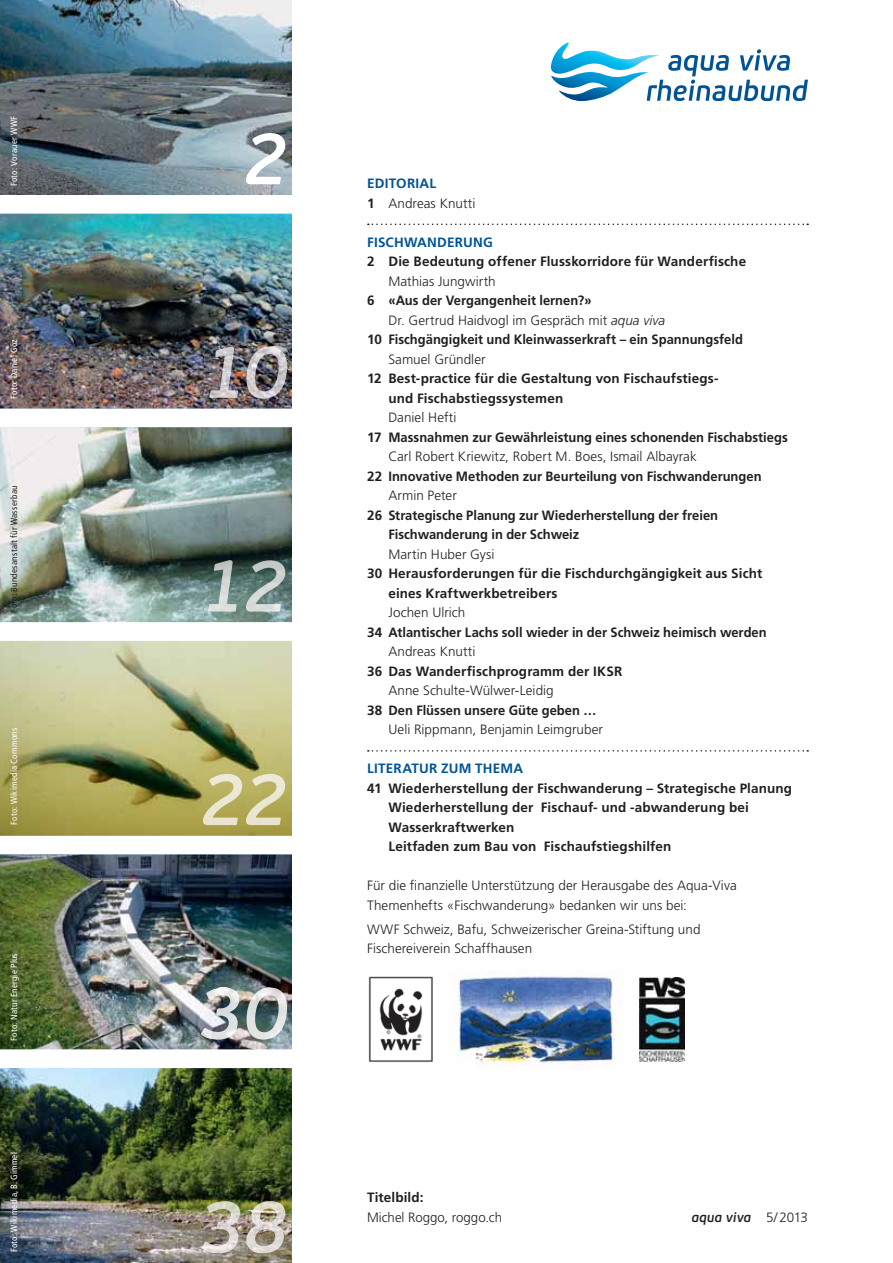
<style>
.page{position:relative;width:893px;height:1263px;background:#fff}
.page>*{position:absolute;margin:0;border:0;box-sizing:border-box;transform-origin:0 0}
.t1{font:italic 600 75px "PF Beau Sans Pro";color:#fff}
.t2{font:700 13.5px/19.5px "Frutiger LT Std";letter-spacing:.005em;color:#231f20}
.t3{font:300 13.5px/19.5px "Frutiger LT Std";color:#231f20}
.t4{font:700 13.5px "Frutiger LT Std";letter-spacing:.015em;color:#005496}
.t5{font:italic 600 13.5px "PF Beau Sans Pro";letter-spacing:.01em;color:#231f20}
.t6{font:condensed 9px "Frutiger LT Std";letter-spacing:.03em;color:#fff}
.t7{font:condensed 9px "Frutiger LT Std";letter-spacing:.03em;color:#231f20}
.s1{font-weight:700;color:#005496}
.s2{font-weight:700}
.s3{font-style:italic}
.s4{font-family:"Frutiger LT Std";font-weight:300;font-style:normal}
</style>
<div class="page">
<img style="left:0;top:1068px;width:292px;height:195px">
<img style="left:0;top:0;width:292px;height:195px">
<img style="left:0;top:214px;width:292px;height:194px">
<img style="left:0;top:427px;width:292px;height:195px">
<img style="left:0;top:641px;width:292px;height:195px">
<img style="left:0;top:854px;width:292px;height:195px">
<img style="left:210px;top:346px;width:77px;height:53px">
<img style="left:208px;top:560px;width:77px;height:51px">
<img style="left:203px;top:774px;width:82px;height:51px">
<img style="left:201px;top:987px;width:86px;height:52px">
<img style="left:202px;top:1201px;width:83px;height:52px">
<svg style="left:550px;top:43px;width:258px;height:58px"></svg>
<svg style="left:368px;top:224px;width:440px;height:1px"></svg>
<svg style="left:368px;top:750px;width:440px;height:2px"></svg>
<img style="left:368px;top:976px;width:65px;height:86px">
<img style="left:640px;top:977px;width:45px;height:84px">
<img style="left:454px;top:970px;width:168px;height:100px">
<p class="t6" style="left:10px;top:186px;width:72px;rotate:-90deg">Foto: Vorauer WWF</p>
<p class="t6" style="left:10px;top:399px;width:61px;rotate:-90deg">Foto: Daniel Göz</p>
<p class="t7" style="left:10px;top:612px;width:128px;rotate:-90deg">Foto: Bundesanstalt für Wasserbau</p>
<p class="t6" style="left:10px;top:825px;width:99px;rotate:-90deg">Foto: Wikimedia Commons</p>
<p class="t6" style="left:10px;top:1041px;width:89px;rotate:-90deg">Foto: Natur Energie Plus</p>
<p class="t6" style="left:10px;top:1252px;width:102px;rotate:-90deg">Foto: Wikimedia, B. Gimmel</p>
<h1 class="t1" style="left:243px;top:131px;width:46px">2</h1>
<p class="t3" style="left:367px;top:175px;width:110px"><span class="s1">EDITORIAL<br></span><span class="s2">1</span> Andreas Knutti</p>
<p class="t4" style="left:367px;top:236px;width:127px">FISCHWANDERUNG</p>
<p class="t2" style="left:367px;top:253px;width:381px">2 Die Bedeutung offener Flusskorridore für Wanderfische</p>
<p class="t3" style="left:388px;top:272px;width:109px">Mathias Jungwirth</p>
<p class="t2" style="left:367px;top:292px;width:226px">6 «Aus der Vergangenheit lernen?»</p>
<p class="t3" style="left:388px;top:311px;width:278px">Dr. Gertrud Haidvogl im Gespräch mit <span class="s3">aqua viva</span></p>
<p class="t2" style="left:367px;top:331px;width:377px">10 Fischgängigkeit und Kleinwasserkraft – ein Spannungsfeld</p>
<p class="t3" style="left:388px;top:350px;width:99px">Samuel Gründler</p>
<p class="t2" style="left:388px;top:370px;width:332px;text-indent:-21px">12 Best-practice für die Gestaltung von Fischaufstiegs&shy;und Fischabstiegssystemen</p>
<p class="t3" style="left:388px;top:409px;width:70px">Daniel Hefti</p>
<p class="t2" style="left:367px;top:428px;width:422px">17 Massnahmen zur Gewährleistung eines schonenden Fischabstiegs</p>
<p class="t3" style="left:388px;top:448px;width:310px">Carl Robert Kriewitz, Robert M. Boes, Ismail Albayrak</p>
<p class="t2" style="left:367px;top:467px;width:396px">22 Innovative Methoden zur Beurteilung von Fischwanderungen</p>
<p class="t3" style="left:388px;top:487px;width:70px">Armin Peter</p>
<p class="t2" style="left:388px;top:506px;width:331px;text-indent:-21px">26 Strategische Planung zur Wiederherstellung der freien<br>Fischwanderung in der Schweiz</p>
<p class="t3" style="left:388px;top:545px;width:107px">Martin Huber Gysi</p>
<p class="t2" style="left:388px;top:565px;width:376px;text-indent:-21px">30 Herausforderungen für die Fischdurchgängigkeit aus Sicht eines Kraftwerkbetreibers</p>
<p class="t3" style="left:388px;top:604px;width:79px">Jochen Ulrich</p>
<p class="t2" style="left:367px;top:623px;width:401px">34 Atlantischer Lachs soll wieder in der Schweiz heimisch werden</p>
<p class="t3" style="left:388px;top:643px;width:89px">Andreas Knutti</p>
<p class="t2" style="left:367px;top:662px;width:257px">36 Das Wanderfischprogramm der IKSR</p>
<p class="t3" style="left:388px;top:682px;width:167px">Anne Schulte-Wülwer-Leidig</p>
<p class="t2" style="left:367px;top:701px;width:231px">38 Den Flüssen unsere Güte geben …</p>
<p class="t3" style="left:388px;top:721px;width:216px">Ueli Rippmann, Benjamin Leimgruber</p>
<p class="t4" style="left:367px;top:762px;width:158px">LITERATUR ZUM THEMA</p>
<p class="t2" style="left:388px;top:779px;width:405px;text-indent:-21px">41 Wiederherstellung der Fischwanderung – Strategische Planung Wiederherstellung der Fischauf- und -abwanderung bei Wasserkraftwerken<br>Leitfaden zum Bau von Fischaufstiegshilfen</p>
<p class="t3" style="left:367px;top:877px;width:371px">Für die finanzielle Unterstützung der Herausgabe des Aqua-Viva<br>Themenhefts «Fischwanderung» bedanken wir uns bei:</p>
<p class="t3" style="left:367px;top:920px;width:335px">WWF Schweiz, Bafu, Schweizerischer Greina-Stiftung und<br>Fischereiverein Schaffhausen</p>
<p class="t2" style="left:367px;top:1189px;width:58px">Titelbild:</p>
<p class="t3" style="left:367px;top:1208px;width:136px">Michel Roggo, roggo.ch</p>
<p class="t5" style="left:691px;top:1212px;width:118px">aqua viva <span class="s4">5/ 2013</span></p>
</div>
